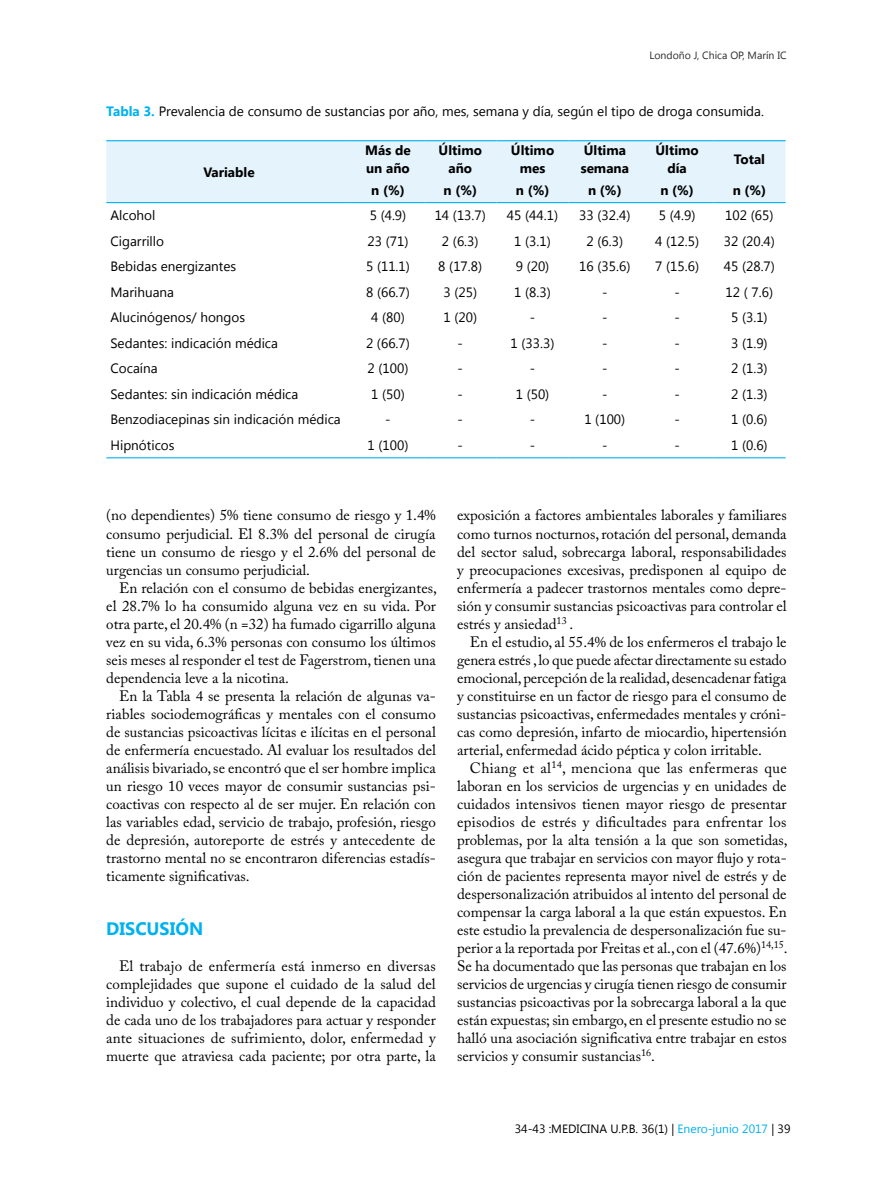
<style>
.page{position:relative;width:893px;height:1191px;background:#fff}
.page>*{position:absolute;margin:0;border:0;box-sizing:border-box;transform-origin:0 0}
.t1{font:700 18px "Segoe UI";color:#00b1f0}
.t2{font:15px/18px "Adobe Caslon Pro";color:#000;text-align:justify}
.t3{font:13.5px "Segoe UI";color:#000}
.t4{font:700 13.5px/18px "Segoe UI";color:#000;text-align:center}
.t5{font:12px "Segoe UI";color:#000}
.t6{font:10.5px "Segoe UI";color:#2b2b2b}
.s1{font-weight:700;color:#00b1f0}
.s2{color:#00b1f0}
</style>
<div class="page">
<div style="left:106px;top:141px;width:680px;height:61px;background:#e4f3fc"></div>
<hr style="left:106px;top:457px;width:246px;height:1px;background:#00b1f0">
<hr style="left:352px;top:457px;width:72px;height:1px;background:#00b1f0">
<hr style="left:424px;top:457px;width:72px;height:1px;background:#00b1f0">
<hr style="left:496px;top:457px;width:73px;height:1px;background:#00b1f0">
<hr style="left:569px;top:457px;width:72px;height:1px;background:#00b1f0">
<hr style="left:641px;top:457px;width:72px;height:1px;background:#00b1f0">
<hr style="left:713px;top:457px;width:73px;height:1px;background:#00b1f0">
<hr style="left:106px;top:140px;width:246px;height:1px;background:#00b1f0">
<hr style="left:106px;top:202px;width:246px;height:1px;background:#00b1f0">
<hr style="left:352px;top:140px;width:72px;height:1px;background:#00b1f0">
<hr style="left:424px;top:140px;width:72px;height:1px;background:#00b1f0">
<hr style="left:496px;top:140px;width:73px;height:1px;background:#00b1f0">
<hr style="left:569px;top:140px;width:72px;height:1px;background:#00b1f0">
<hr style="left:641px;top:140px;width:72px;height:1px;background:#00b1f0">
<hr style="left:713px;top:140px;width:73px;height:1px;background:#00b1f0">
<hr style="left:352px;top:202px;width:72px;height:1px;background:#00b1f0">
<hr style="left:424px;top:202px;width:72px;height:1px;background:#00b1f0">
<hr style="left:496px;top:202px;width:73px;height:1px;background:#00b1f0">
<hr style="left:569px;top:202px;width:72px;height:1px;background:#00b1f0">
<hr style="left:641px;top:202px;width:72px;height:1px;background:#00b1f0">
<hr style="left:713px;top:202px;width:73px;height:1px;background:#00b1f0">
<p class="t6" style="left:649px;top:48px;width:139px">Londoño J, Chica OP, Marín IC</p>
<p class="t3" style="left:106px;top:102px;width:659px"><span class="s1">Tabla 3.</span> Prevalencia de consumo de sustancias por año, mes, semana y día, según el tipo de droga consumida.</p>
<p class="t4" style="left:203px;top:162px;width:53px">Variable</p>
<p class="t4" style="left:365px;top:140px;width:47px;text-align:left">Más de un año</p>
<p class="t4" style="left:439px;top:140px;width:45px">Último año</p>
<p class="t4" style="left:511px;top:140px;width:45px">Último mes</p>
<p class="t4" style="left:581px;top:140px;width:50px;text-align:left">Última semana</p>
<p class="t4" style="left:655px;top:140px;width:45px">Último día</p>
<p class="t4" style="left:734px;top:149px;width:33px">Total</p>
<p class="t4" style="left:371px;top:180px;width:35px">n (%)</p>
<p class="t4" style="left:443px;top:180px;width:35px">n (%)</p>
<p class="t4" style="left:516px;top:180px;width:35px">n (%)</p>
<p class="t4" style="left:588px;top:180px;width:35px">n (%)</p>
<p class="t4" style="left:660px;top:180px;width:35px">n (%)</p>
<p class="t4" style="left:733px;top:180px;width:35px">n (%)</p>
<p class="t3" style="left:111px;top:206px;width:46px">Alcohol</p>
<p class="t3" style="left:370px;top:206px;width:38px">5 (4.9)</p>
<p class="t3" style="left:435px;top:206px;width:53px">14 (13.7)</p>
<p class="t3" style="left:507px;top:206px;width:53px">45 (44.1)</p>
<p class="t3" style="left:579px;top:206px;width:53px">33 (32.4)</p>
<p class="t3" style="left:659px;top:206px;width:38px">5 (4.9)</p>
<p class="t3" style="left:725px;top:206px;width:50px">102 (65)</p>
<p class="t3" style="left:111px;top:232px;width:55px">Cigarrillo</p>
<p class="t3" style="left:367px;top:232px;width:42px">23 (71)</p>
<p class="t3" style="left:442px;top:232px;width:38px">2 (6.3)</p>
<p class="t3" style="left:514px;top:232px;width:38px">1 (3.1)</p>
<p class="t3" style="left:586px;top:232px;width:38px">2 (6.3)</p>
<p class="t3" style="left:655px;top:232px;width:45px">4 (12.5)</p>
<p class="t3" style="left:724px;top:232px;width:53px">32 (20.4)</p>
<p class="t3" style="left:110px;top:257px;width:127px">Bebidas energizantes</p>
<p class="t3" style="left:366px;top:257px;width:45px">5 (11.1)</p>
<p class="t3" style="left:438px;top:257px;width:45px">8 (17.8)</p>
<p class="t3" style="left:516px;top:257px;width:35px">9 (20)</p>
<p class="t3" style="left:579px;top:257px;width:53px">16 (35.6)</p>
<p class="t3" style="left:655px;top:257px;width:45px">7 (15.6)</p>
<p class="t3" style="left:724px;top:257px;width:53px">45 (28.7)</p>
<p class="t3" style="left:110px;top:283px;width:65px">Marihuana</p>
<p class="t3" style="left:366px;top:283px;width:45px">8 (66.7)</p>
<p class="t3" style="left:443px;top:283px;width:35px">3 (25)</p>
<p class="t3" style="left:514px;top:283px;width:38px">1 (8.3)</p>
<p class="t3" style="left:602px;top:283px;width:7px">-</p>
<p class="t3" style="left:674px;top:283px;width:7px">-</p>
<p class="t3" style="left:726px;top:283px;width:49px">12 ( 7.6)</p>
<p class="t3" style="left:110px;top:308px;width:136px">Alucinógenos/ hongos</p>
<p class="t3" style="left:371px;top:308px;width:35px">4 (80)</p>
<p class="t3" style="left:443px;top:308px;width:35px">1 (20)</p>
<p class="t3" style="left:530px;top:308px;width:7px">-</p>
<p class="t3" style="left:602px;top:308px;width:7px">-</p>
<p class="t3" style="left:674px;top:308px;width:7px">-</p>
<p class="t3" style="left:731px;top:308px;width:38px">5 (3.1)</p>
<p class="t3" style="left:110px;top:334px;width:169px">Sedantes: indicación médica</p>
<p class="t3" style="left:366px;top:334px;width:45px">2 (66.7)</p>
<p class="t3" style="left:458px;top:334px;width:7px">-</p>
<p class="t3" style="left:511px;top:334px;width:45px">1 (33.3)</p>
<p class="t3" style="left:602px;top:334px;width:7px">-</p>
<p class="t3" style="left:674px;top:334px;width:7px">-</p>
<p class="t3" style="left:731px;top:334px;width:38px">3 (1.9)</p>
<p class="t3" style="left:110px;top:359px;width:49px">Cocaína</p>
<p class="t3" style="left:367px;top:359px;width:42px">2 (100)</p>
<p class="t3" style="left:458px;top:359px;width:7px">-</p>
<p class="t3" style="left:530px;top:359px;width:7px">-</p>
<p class="t3" style="left:602px;top:359px;width:7px">-</p>
<p class="t3" style="left:674px;top:359px;width:7px">-</p>
<p class="t3" style="left:731px;top:359px;width:38px">2 (1.3)</p>
<p class="t3" style="left:110px;top:385px;width:189px">Sedantes: sin indicación médica</p>
<p class="t3" style="left:371px;top:385px;width:35px">1 (50)</p>
<p class="t3" style="left:458px;top:385px;width:7px">-</p>
<p class="t3" style="left:516px;top:385px;width:35px">1 (50)</p>
<p class="t3" style="left:602px;top:385px;width:7px">-</p>
<p class="t3" style="left:674px;top:385px;width:7px">-</p>
<p class="t3" style="left:731px;top:385px;width:38px">2 (1.3)</p>
<p class="t3" style="left:110px;top:410px;width:232px">Benzodiacepinas sin indicación médica</p>
<p class="t3" style="left:385px;top:410px;width:7px">-</p>
<p class="t3" style="left:458px;top:410px;width:7px">-</p>
<p class="t3" style="left:530px;top:410px;width:7px">-</p>
<p class="t3" style="left:584px;top:410px;width:42px">1 (100)</p>
<p class="t3" style="left:674px;top:410px;width:7px">-</p>
<p class="t3" style="left:731px;top:410px;width:38px">1 (0.6)</p>
<p class="t3" style="left:110px;top:436px;width:66px">Hipnóticos</p>
<p class="t3" style="left:367px;top:436px;width:42px">1 (100)</p>
<p class="t3" style="left:457px;top:436px;width:7px">-</p>
<p class="t3" style="left:530px;top:436px;width:7px">-</p>
<p class="t3" style="left:602px;top:436px;width:7px">-</p>
<p class="t3" style="left:674px;top:436px;width:7px">-</p>
<p class="t3" style="left:731px;top:436px;width:38px">1 (0.6)</p>
<p class="t2" style="left:106px;top:506px;width:331px">(no dependientes) 5% tiene consumo de riesgo y 1.4% consumo perjudicial. El 8.3% del personal de cirugía tiene un consumo de riesgo y el 2.6% del personal de urgencias un consumo perjudicial.</p>
<p class="t2" style="left:106px;top:578px;width:332px;text-indent:13px">En relación con el consumo de bebidas energizantes, el 28.7% lo ha consumido alguna vez en su vida. Por otra parte, el 20.4% (n =32) ha fumado cigarrillo alguna vez en su vida, 6.3% personas con consumo los últimos seis meses al responder el test de Fagerstrom, tienen una dependencia leve a la nicotina.</p>
<p class="t2" style="left:106px;top:686px;width:331px;text-indent:13px">En la Tabla 4 se presenta la relación de algunas va&shy;riables sociodemográficas y mentales con el consumo de sustancias psicoactivas lícitas e ilícitas en el personal de enfermería encuestado. Al evaluar los resultados del análisis bivariado, se encontró que el ser hombre implica un riesgo 10 veces mayor de consumir sustancias psi&shy;coactivas con respecto al de ser mujer. En relación con las variables edad, servicio de trabajo, profesión, riesgo de depresión, autoreporte de estrés y antecedente de trastorno mental no se encontraron diferencias estadís&shy;ticamente significativas.</p>
<p class="t1" style="left:106px;top:915px;width:98px">DISCUSIÓN</p>
<p class="t2" style="left:106px;top:956px;width:331px;text-indent:13px">El trabajo de enfermería está inmerso en diversas complejidades que supone el cuidado de la salud del individuo y colectivo, el cual depende de la capacidad de cada uno de los trabajadores para actuar y responder ante situaciones de sufrimiento, dolor, enfermedad y muerte que atraviesa cada paciente; por otra parte, la</p>
<p class="t2" style="left:457px;top:506px;width:331px">exposición a factores ambientales laborales y familiares como turnos nocturnos, rotación del personal, demanda del sector salud, sobrecarga laboral, responsabilidades y preocupaciones excesivas, predisponen al equipo de enfermería a padecer trastornos mentales como depre&shy;sión y consumir sustancias psicoactivas para controlar el estrés y ansiedad<sup>13</sup> .</p>
<p class="t2" style="left:457px;top:632px;width:331px;text-indent:13px">En el estudio, al 55.4% de los enfermeros el trabajo le genera estrés , lo que puede afectar directamente su estado emocional, percepción de la realidad, desencadenar fatiga y constituirse en un factor de riesgo para el consumo de sustancias psicoactivas, enfermedades mentales y cróni&shy;cas como depresión, infarto de miocardio, hipertensión arterial, enfermedad ácido péptica y colon irritable.</p>
<p class="t2" style="left:457px;top:758px;width:332px;text-indent:13px">Chiang et al<sup>14</sup>, menciona que las enfermeras que laboran en los servicios de urgencias y en unidades de cuidados intensivos tienen mayor riesgo de presentar episodios de estrés y dificultades para enfrentar los problemas, por la alta tensión a la que son sometidas, asegura que trabajar en servicios con mayor flujo y rota&shy;ción de pacientes representa mayor nivel de estrés y de despersonalización atribuidos al intento del personal de compensar la carga laboral a la que están expuestos. En este estudio la prevalencia de despersonalización fue su&shy;perior a la reportada por Freitas et al., con el (47.6%)<sup>14,15</sup>.<br>Se ha documentado que las personas que trabajan en los servicios de urgencias y cirugía tienen riesgo de consumir sustancias psicoactivas por la sobrecarga laboral a la que están expuestas; sin embargo, en el presente estudio no se halló una asociación significativa entre trabajar en estos servicios y consumir sustancias<sup>16</sup>.</p>
<p class="t5" style="left:515px;top:1120px;width:277px">34-43 :MEDICINA U.P.B. 36(1) | <span class="s2">Enero-junio 2017</span> | 39</p>
</div>
